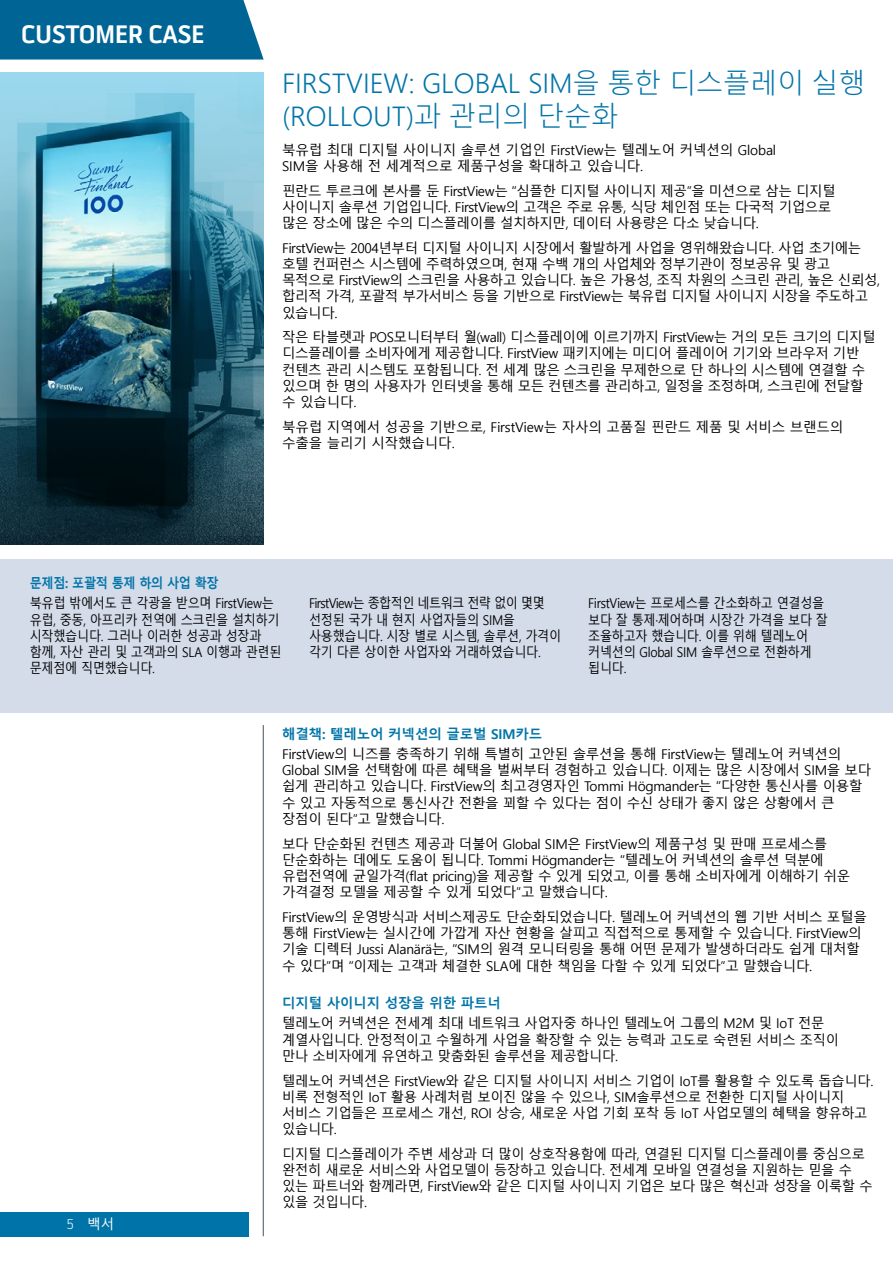
<style>
.page{position:relative;width:893px;height:1263px;background:#fff}
.page>*{position:absolute;margin:0;border:0;box-sizing:border-box;transform-origin:0 0}
.t1{font:300 27px/33px "Malgun Gothic";color:#0074a8}
.t2{font:700 24px "Telenor";color:#fff}
.t3{font:13.5px/16.2px "Malgun Gothic";letter-spacing:-.02em;color:#000}
.t4{font:13.5px/16.2px "Malgun Gothic";letter-spacing:-.02em;color:#000;scale:.9 1}
.t5{font:700 13.5px "Malgun Gothic";letter-spacing:-.01em;color:#0074a8}
.t6{font:700 13.5px "Malgun Gothic";letter-spacing:-.01em;color:#0074a8;scale:.9 1}
.t7{font:13.5px "Malgun Gothic";color:#fff}
.s1{font-family:"Telenor";font-weight:300}
</style>
<div class="page">
<div style="left:0;top:1212px;width:249px;height:24px;background:#0074a8"></div>
<hr style="left:263px;top:725px;width:1px;height:511px;background:#45545f">
<img style="left:0;top:72px;width:264px;height:472px">
<div style="left:0;top:0;width:264px;height:60px;background:#006594"></div>
<div style="left:0;top:559px;width:893px;height:153px;background:#d4dcea"></div>
<h2 class="t2" style="left:21px;top:19px;width:185px">CUSTOMER CASE</h2>
<h1 class="t1" style="left:282px;top:67px;width:585px">FIRSTVIEW: GLOBAL SIM을 통한 디스플레이 실행 (ROLLOUT)과 관리의 단순화</h1>
<p class="t3" style="left:282px;top:142px;width:496px">북유럽 최대 디지털 사이니지 솔루션 기업인 FirstView는 텔레노어 커넥션의 Global<br>SIM을 사용해 전 세계적으로 제품구성을 확대하고 있습니다.</p>
<p class="t3" style="left:282px;top:183px;width:555px">핀란드 투르크에 본사를 둔 FirstView는 “심플한 디지털 사이니지 제공”을 미션으로 삼는 디지털 사이니지 솔루션 기업입니다. FirstView의 고객은 주로 유통, 식당 체인점 또는 다국적 기업으로 많은 장소에 많은 수의 디스플레이를 설치하지만, 데이터 사용량은 다소 낮습니다.</p>
<p class="t3" style="left:282px;top:240px;width:600px">FirstView는 2004년부터 디지털 사이니지 시장에서 활발하게 사업을 영위해왔습니다. 사업 초기에는 호텔 컨퍼런스 시스템에 주력하였으며, 현재 수백 개의 사업체와 정부기관이 정보공유 및 광고 목적으로 FirstView의 스크린을 사용하고 있습니다. 높은 가용성, 조직 차원의 스크린 관리, 높은 신뢰성, 합리적 가격, 포괄적 부가서비스 등을 기반으로 FirstView는 북유럽 디지털 사이니지 시장을 주도하고 있습니다.</p>
<p class="t3" style="left:282px;top:330px;width:595px">작은 타블렛과 POS모니터부터 월(wall) 디스플레이에 이르기까지 FirstView는 거의 모든 크기의 디지털 디스플레이를 소비자에게 제공합니다. FirstView 패키지에는 미디어 플레이어 기기와 브라우저 기반 컨텐츠 관리 시스템도 포함됩니다. 전 세계 많은 스크린을 무제한으로 단 하나의 시스템에 연결할 수 있으며 한 명의 사용자가 인터넷을 통해 모든 컨텐츠를 관리하고, 일정을 조정하며, 스크린에 전달할 수 있습니다.</p>
<p class="t3" style="left:282px;top:419px;width:563px">북유럽 지역에서 성공을 기반으로, FirstView는 자사의 고품질 핀란드 제품 및 서비스 브랜드의 수출을 늘리기 시작했습니다.</p>
<p class="t6" style="left:30px;top:575px;width:211px">문제점: 포괄적 통제 하의 사업 확장</p>
<p class="t4" style="left:30px;top:596px;width:281px">북유럽 밖에서도 큰 각광을 받으며 FirstView는 유럽, 중동, 아프리카 전역에 스크린을 설치하기 시작했습니다. 그러나 이러한 성공과 성장과 함께, 자산 관리 및 고객과의 SLA 이행과 관련된 문제점에 직면했습니다.</p>
<p class="t4" style="left:309px;top:596px;width:282px">FirstView는 종합적인 네트워크 전략 없이 몇몇 선정된 국가 내 현지 사업자들의 SIM을 사용했습니다. 시장 별로 시스템, 솔루션, 가격이 각기 다른 상이한 사업자와 거래하였습니다.</p>
<p class="t4" style="left:588px;top:596px;width:268px">FirstView는 프로세스를 간소화하고 연결성을 보다 잘 통제·제어하며 시장간 가격을 보다 잘 조율하고자 했습니다. 이를 위해 텔레노어 커넥션의 Global SIM 솔루션으로 전환하게 됩니다.</p>
<p class="t7" style="left:67px;top:1216px;width:49px"><span class="s1">5</span> 백서</p>
<p class="t5" style="left:282px;top:726px;width:262px">해결책: 텔레노어 커넥션의 글로벌 SIM카드</p>
<p class="t3" style="left:282px;top:746px;width:591px">FirstView의 니즈를 충족하기 위해 특별히 고안된 솔루션을 통해 FirstView는 텔레노어 커넥션의 Global SIM을 선택함에 따른 혜택을 벌써부터 경험하고 있습니다. 이제는 많은 시장에서 SIM을 보다 쉽게 관리하고 있습니다. FirstView의 최고경영자인 Tommi Högmander는 “다양한 통신사를 이용할 수 있고 자동적으로 통신사간 전환을 꾀할 수 있다는 점이 수신 상태가 좋지 않은 상황에서 큰 장점이 된다”고 말했습니다.</p>
<p class="t3" style="left:282px;top:836px;width:570px">보다 단순화된 컨텐츠 제공과 더불어 Global SIM은 FirstView의 제품구성 및 판매 프로세스를 단순화하는 데에도 도움이 됩니다. Tommi Högmander는 “텔레노어 커넥션의 솔루션 덕분에 유럽전역에 균일가격(flat pricing)을 제공할 수 있게 되었고, 이를 통해 소비자에게 이해하기 쉬운 가격결정 모델을 제공할 수 있게 되었다”고 말했습니다.</p>
<p class="t3" style="left:282px;top:909px;width:586px">FirstView의 운영방식과 서비스제공도 단순화되었습니다. 텔레노어 커넥션의 웹 기반 서비스 포털을 통해 FirstView는 실시간에 가깝게 자산 현황을 살피고 직접적으로 통제할 수 있습니다. FirstView의 기술 디렉터 Jussi Alanärä는, “SIM의 원격 모니터링을 통해 어떤 문제가 발생하더라도 쉽게 대처할 수 있다”며 “이제는 고객과 체결한 SLA에 대한 책임을 다할 수 있게 되었다”고 말했습니다.</p>
<p class="t5" style="left:282px;top:995px;width:221px">디지털 사이니지 성장을 위한 파트너</p>
<p class="t3" style="left:282px;top:1016px;width:558px">텔레노어 커넥션은 전세계 최대 네트워크 사업자중 하나인 텔레노어 그룹의 M2M 및 IoT 전문 계열사입니다. 안정적이고 수월하게 사업을 확장할 수 있는 능력과 고도로 숙련된 서비스 조직이 만나 소비자에게 유연하고 맞춤화된 솔루션을 제공합니다.</p>
<p class="t3" style="left:282px;top:1073px;width:593px">텔레노어 커넥션은 FirstView와 같은 디지털 사이니지 서비스 기업이 IoT를 활용할 수 있도록 돕습니다. 비록 전형적인 IoT 활용 사례처럼 보이진 않을 수 있으나, SIM솔루션으로 전환한 디지털 사이니지 서비스 기업들은 프로세스 개선, ROI 상승, 새로운 사업 기회 포착 등 IoT 사업모델의 혜택을 향유하고 있습니다.</p>
<p class="t3" style="left:282px;top:1146px;width:592px">디지털 디스플레이가 주변 세상과 더 많이 상호작용함에 따라, 연결된 디지털 디스플레이를 중심으로 완전히 새로운 서비스와 사업모델이 등장하고 있습니다. 전세계 모바일 연결성을 지원하는 믿을 수 있는 파트너와 함께라면, FirstView와 같은 디지털 사이니지 기업은 보다 많은 혁신과 성장을 이룩할 수 있을 것입니다.</p>
</div>
